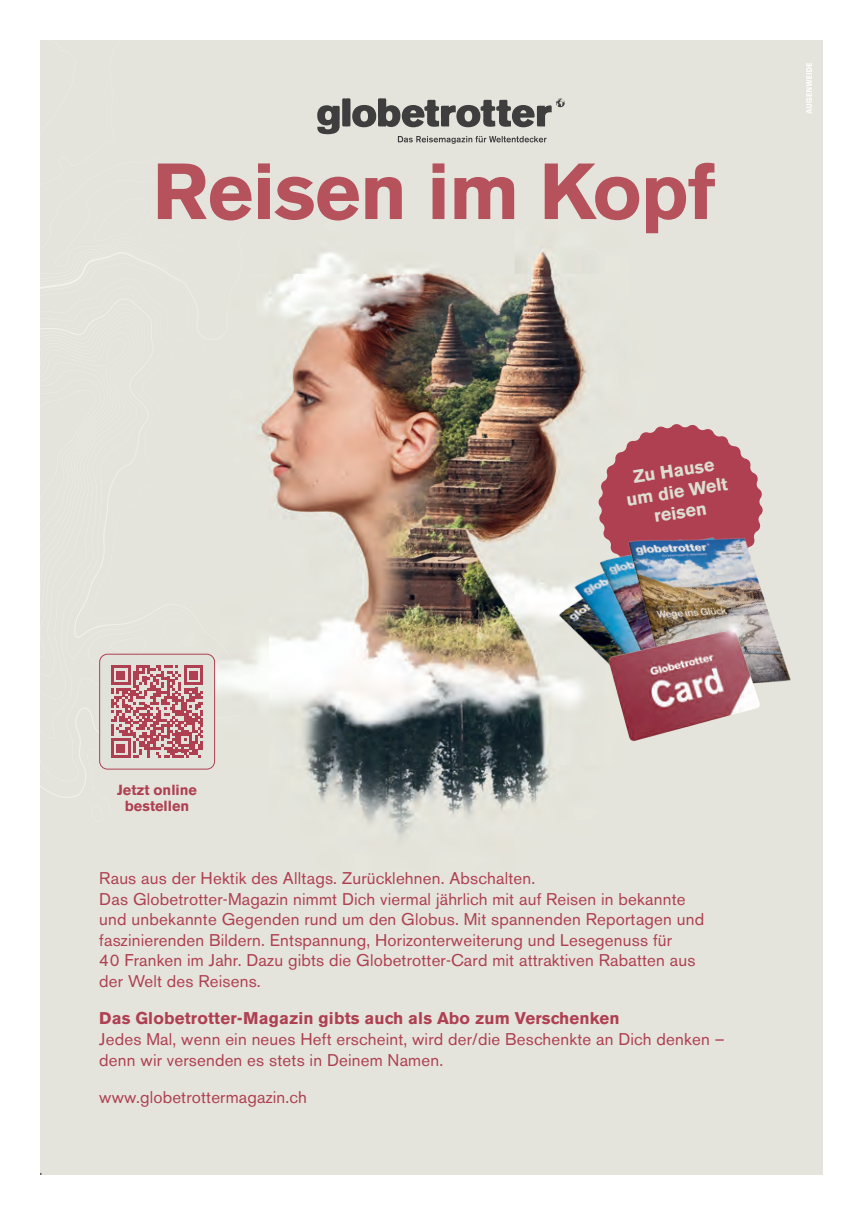
<style>
.page{position:relative;width:863px;height:1214px;background:#fff}
.page>*{position:absolute;margin:0;border:0;box-sizing:border-box;transform-origin:0 0}
.t1{font:700 78.6px "Akzidenz Grotesk BE";letter-spacing:-.01em;color:#b5525c}
.t2{font:700 18px/21px "Akzidenz Grotesk BE";color:#dcded1;text-align:center}
.t3{font:16.8px/20.6px "Akzidenz Grotesk BE";letter-spacing:.01em;color:#ae4051}
.t4{font:700 16.8px "Akzidenz Grotesk BE";letter-spacing:.01em;color:#ae4051}
.t5{font:700 14.6px/15.8px "Akzidenz Grotesk BE";color:#ae4051;text-align:center}
</style>
<div class="page">
<img style="left:40px;top:40px;width:782px;height:1134px">
<svg style="left:91px;top:816px;width:11px;height:6px"></svg>
<svg style="left:40px;top:40px;width:307px;height:391px;fill:#e5e4dc"></svg>
<div style="left:40px;top:293px;width:222px;height:523px;background:#e5e4dc"></div>
<div style="left:40px;top:257px;width:166px;height:509px;background:#e5e4dc"></div>
<div style="left:40px;top:263px;width:149px;height:49px;background:#e5e4dc"></div>
<svg style="left:317px;top:98px;width:248px;height:46px"></svg>
<div style="left:100px;top:654px;width:115px;height:115px;background:#e1e2d9;border-radius:8px"></div>
<svg style="left:40px;top:312px;width:199px;height:446px"></svg>
<div style="left:99px;top:654px;width:116px;height:115px;border:1px solid #ae4051;border-radius:8px"></div>
<img style="left:806px;top:63px;width:5px;height:51px">
<svg style="left:598px;top:423px;width:165px;height:54px"></svg>
<img style="left:531px;top:514px;width:267px;height:243px">
<img style="left:562px;top:477px;width:260px;height:275px">
<img style="left:595px;top:613px;width:175px;height:140px">
<svg style="left:40px;top:40px;width:2px;height:7px"></svg>
<h1 class="t1" style="left:153px;top:146px;width:564px">Reisen im Kopf</h1>
<p class="t5" style="left:117px;top:782px;width:81px">Jetzt online bestellen</p>
<p class="t2" style="left:621px;top:468px;width:104px;rotate:-9deg">Zu Hause um die Welt reisen</p>
<p class="t3" style="left:99px;top:867px;width:606px">Raus aus der Hektik des Alltags. Zurücklehnen. Abschalten.<br>Das Globetrotter-Magazin nimmt Dich viermal jährlich mit auf Reisen in bekannte und unbekannte Gegenden rund um den Globus. Mit spannenden Reportagen und faszinierenden Bildern. Entspannung, Horizonterweiterung und Lesegenuss für<br>40 Franken im Jahr. Dazu gibts die Globetrotter-Card mit attraktiven Rabatten aus der Welt des Reisens.</p>
<p class="t4" style="left:99px;top:1008px;width:522px">Das Globetrotter-Magazin gibts auch als Abo zum Verschenken</p>
<p class="t3" style="left:99px;top:1029px;width:626px">Jedes Mal, wenn ein neues Heft erscheint, wird der/die Beschenkte an Dich denken – denn wir versenden es stets in Deinem Namen.</p>
<p class="t3" style="left:99px;top:1087px;width:209px">www.globetrottermagazin.ch</p>
</div>
